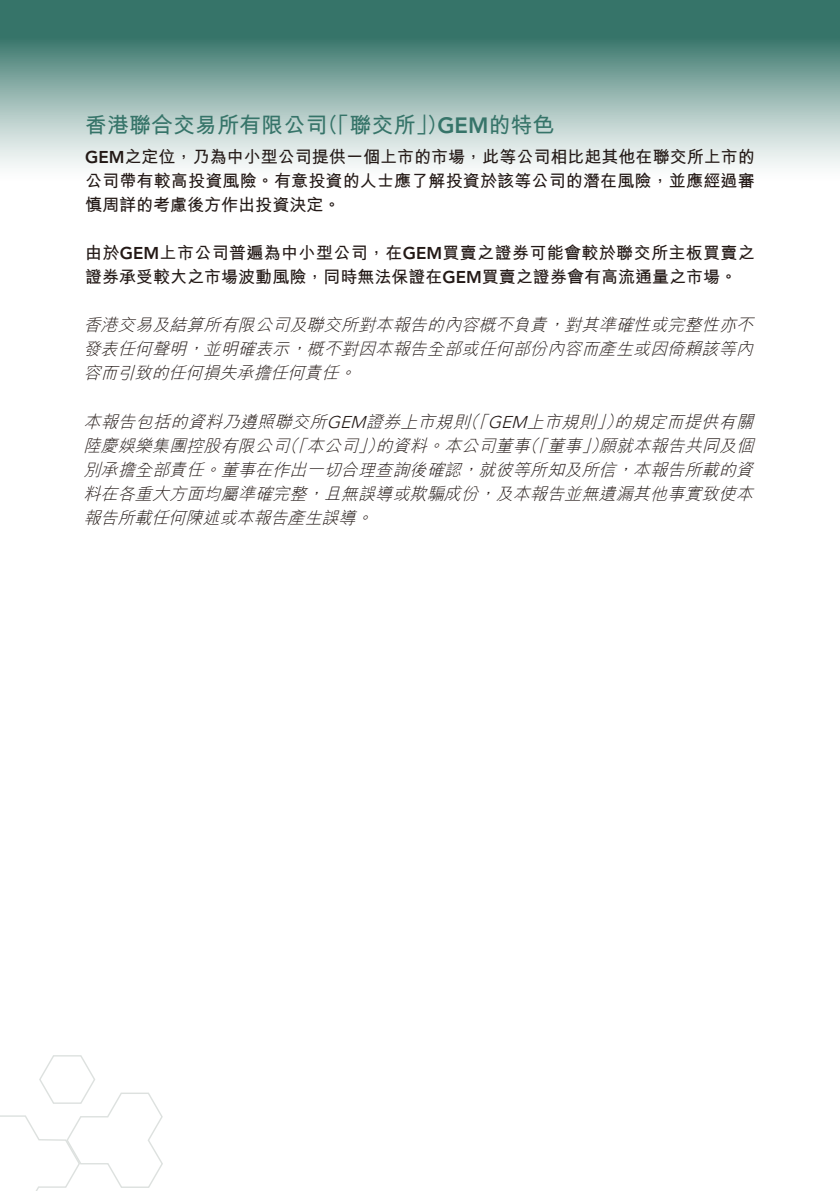
<style>
.page{position:relative;width:840px;height:1191px;background:#fff}
.page>*{position:absolute;margin:0;border:0;box-sizing:border-box;transform-origin:0 0}
.t1{font:700 22px "M Hei HK";color:#367469}
.t2{font:800 22px "Avenir LT Std";color:#367469}
.t3{font:italic 300 17px/24px "M Hei HK";color:#231916}
.t4{font:700 17px/24px "M Hei HK";letter-spacing:.01em;color:#231916;text-align:justify}
.s1{font-family:"Avenir LT Std";font-weight:800}
.s2{font-family:"M Hei HK";font-weight:700}
.s3{font-family:"Avenir LT Std"}
</style>
<div class="page">
<svg style="left:0;top:0;width:839px;height:168px;background:#87aca5"></svg>
<svg style="left:0;top:1055px;width:163px;height:136px"></svg>
<p class="t1" style="left:85px;top:109px;width:243px">香港聯合交易所有限公司</p>
<p class="t4" style="left:85px;top:144px;width:670px"><span class="s1">GEM</span>之定位，乃為中小型公司提供一個上市的市場，此等公司相比起其他在聯交所上市的公司帶有較高投資風險。有意投資的人士應了解投資於該等公司的潛在風險，並應經過審慎周詳的考慮後方作出投資決定。</p>
<p class="t4" style="left:85px;top:240px;width:671px">由於<span class="s1">GEM</span>上市公司普遍為中小型公司，在<span class="s1">GEM</span>買賣之證券可能會較於聯交所主板買賣之證券承受較大之市場波動風險，同時無法保證在<span class="s1">GEM</span>買賣之證券會有高流通量之市場。</p>
<p class="t3" style="left:564px;top:313px;width:195px">對其準確性或完整性亦不</p>
<p class="t1" style="left:316px;top:109px;width:133px">（「聯交所」）</p>
<p class="t2" style="left:437px;top:112px;width:118px">GEM<span class="s2">的特色</span></p>
<p class="t3" style="left:306px;top:313px;width:452px;text-indent:-223px">香港交易及結算所有限公司及聯交所對本報告的內容概不負責<br>概不對因本報告全部或任何部份內容而產生或因倚賴該等內</p>
<p class="t3" style="left:546px;top:313px;width:23px">，</p>
<p class="t3" style="left:83px;top:337px;width:109px">發表任何聲明</p>
<p class="t3" style="left:203px;top:337px;width:92px">並明確表示</p>
<p class="t3" style="left:186px;top:337px;width:23px">，</p>
<p class="t3" style="left:289px;top:337px;width:23px">，</p>
<p class="t3" style="left:83px;top:361px;width:261px">容而引致的任何損失承擔任何責任</p>
<p class="t3" style="left:338px;top:361px;width:23px">。</p>
<p class="t3" style="left:461px;top:409px;width:32px">（「</p>
<p class="t3" style="left:596px;top:409px;width:32px">」）</p>
<p class="t3" style="left:83px;top:409px;width:392px">本報告包括的資料乃遵照聯交所<span class="s3">GEM</span>證券上市規則</p>
<p class="t3" style="left:487px;top:409px;width:114px"><span class="s3">GEM</span>上市規則</p>
<p class="t3" style="left:614px;top:409px;width:145px">的規定而提供有關</p>
<p class="t3" style="left:83px;top:433px;width:212px">陸慶娛樂集團控股有限公司</p>
<p class="t3" style="left:280px;top:433px;width:32px">（「</p>
<p class="t3" style="left:358px;top:433px;width:32px">」）</p>
<p class="t3" style="left:521px;top:433px;width:32px">（「</p>
<p class="t3" style="left:581px;top:433px;width:32px">」）</p>
<p class="t3" style="left:598px;top:433px;width:160px">願就本報告共同及個</p>
<p class="t3" style="left:375px;top:433px;width:57px">的資料</p>
<p class="t3" style="left:306px;top:433px;width:57px">本公司</p>
<p class="t3" style="left:444px;top:433px;width:92px">本公司董事</p>
<p class="t3" style="left:546px;top:433px;width:40px">董事</p>
<p class="t3" style="left:426px;top:433px;width:23px">。</p>
<p class="t3" style="left:83px;top:457px;width:126px">別承擔全部責任</p>
<p class="t3" style="left:221px;top:457px;width:246px">董事在作出一切合理查詢後確認</p>
<p class="t3" style="left:632px;top:457px;width:126px">本報告所載的資</p>
<p class="t3" style="left:478px;top:457px;width:143px">就彼等所知及所信</p>
<p class="t3" style="left:203px;top:457px;width:23px">。</p>
<p class="t3" style="left:461px;top:457px;width:23px">，</p>
<p class="t3" style="left:615px;top:457px;width:23px">，</p>
<p class="t3" style="left:83px;top:481px;width:229px">料在各重大方面均屬準確完整</p>
<p class="t3" style="left:495px;top:481px;width:263px">及本報告並無遺漏其他事實致使本</p>
<p class="t3" style="left:323px;top:481px;width:160px">且無誤導或欺騙成份</p>
<p class="t3" style="left:306px;top:481px;width:23px">，</p>
<p class="t3" style="left:478px;top:481px;width:23px">，</p>
<p class="t3" style="left:83px;top:505px;width:278px">報告所載任何陳述或本報告產生誤導</p>
<p class="t3" style="left:355px;top:505px;width:23px">。</p>
</div>
